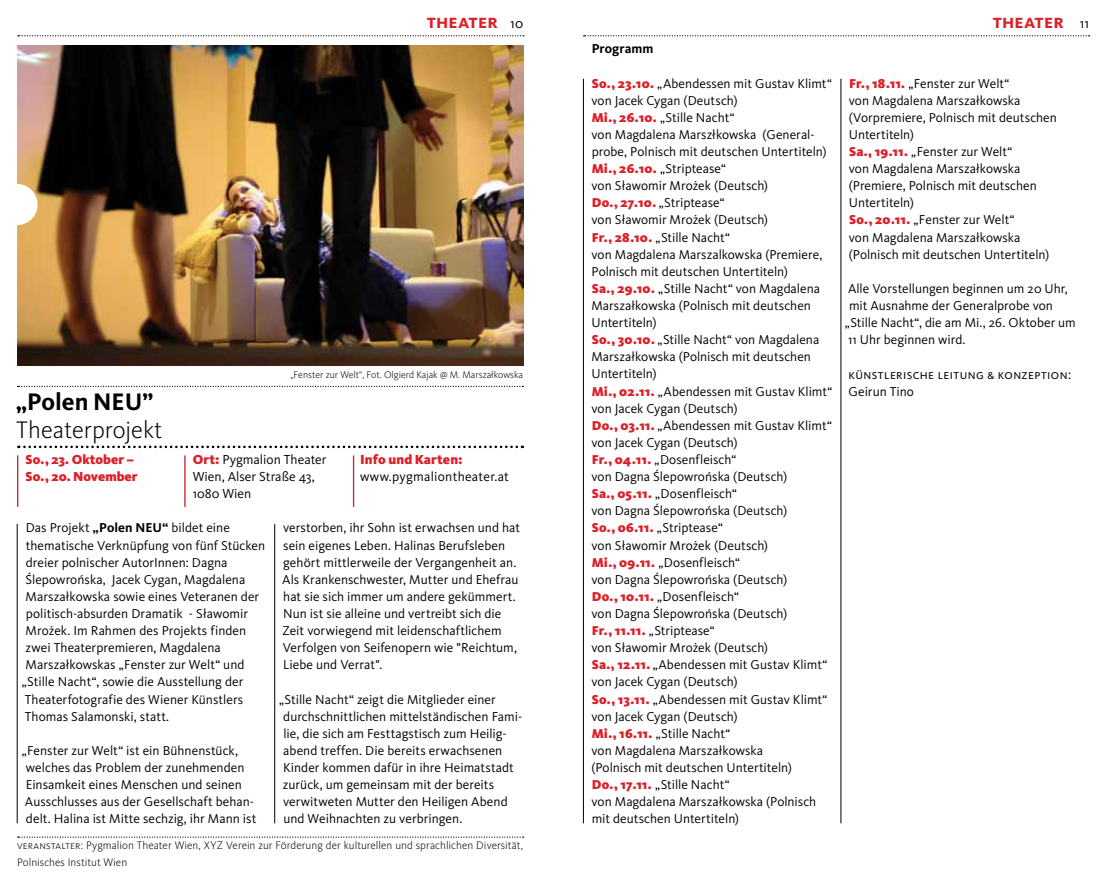
<style>
.page{position:relative;width:1106px;height:885px;background:#fff}
.page>*{position:absolute;margin:0;border:0;box-sizing:border-box;transform-origin:0 0}
.t1{font:300 24.75px "Kievit Pro";color:#000}
.t2{font:700 24.75px "Kievit Pro";color:#000}
.t3{font:700 19.5px "Kievit Pro";letter-spacing:.01em;color:#dc2028}
.t4{font:14.25px "Kievit Pro";color:#000}
.t5{font:13.5px/17.1px "Kievit Pro";color:#000}
.t6{font:900 13.5px/17.1px "Kievit Pro";color:#dc2028}
.t7{font:13.35px/17.1px "Kievit Pro";color:#000}
.t8{font:13.35px/17.1px "Kievit Pro";letter-spacing:.03em;color:#000}
.t9{font:700 13.35px "Kievit Pro";color:#000}
.t10{font:300 11.25px/17.1px "Kievit Pro";letter-spacing:.005em;color:#000}
.t11{font:300 10.05px "Kievit Pro";color:#000}
.s1{font-weight:400;font-size:14.25px;color:#000}
.s2{font-weight:900;color:#dc2028}
.s3{font-weight:700}
</style>
<div class="page">
<svg style="left:18px;top:35px;width:506px;height:1px"></svg>
<svg style="left:583px;top:35px;width:506px;height:1px"></svg>
<hr style="left:17px;top:455px;width:1px;height:52px;background:#d2232a">
<hr style="left:184px;top:455px;width:2px;height:52px;background:#d2232a">
<hr style="left:353px;top:455px;width:1px;height:52px;background:#d2232a">
<hr style="left:274px;top:524px;width:1px;height:299px;background:#000">
<hr style="left:17px;top:524px;width:1px;height:299px;background:#000">
<img style="left:17px;top:45px;width:506px;height:320px">
<svg style="left:17px;top:386px;width:506px;height:1px"></svg>
<svg style="left:18px;top:445px;width:505px;height:3px"></svg>
<svg style="left:17px;top:184px;width:21px;height:41px"></svg>
<hr style="left:583px;top:79px;width:1px;height:744px;background:#000">
<hr style="left:840px;top:79px;width:1px;height:744px;background:#000">
<svg style="left:18px;top:836px;width:505px;height:1px"></svg>
<h2 class="t3" style="left:427px;top:9px;width:98px">theater <span class="s1">10</span></h2>
<p class="t4" style="left:1079px;top:14px;width:11px">11</p>
<h2 class="t3" style="left:992px;top:9px;width:73px">theater</h2>
<h1 class="t2" style="left:16px;top:387px;width:138px">„Polen NEU”</h1>
<h1 class="t1" style="left:16px;top:415px;width:148px">Theaterprojekt</h1>
<p class="t11" style="left:290px;top:369px;width:234px">„Fenster zur Welt“, Fot. Olgierd Kajak @ M. Marszałkowska</p>
<p class="t6" style="left:26px;top:450px;width:114px">So., 23. Oktober –<br>So., 20. November</p>
<p class="t5" style="left:193px;top:450px;width:135px"><span class="s2">Ort:</span> Pygmalion Theater<br>Wien, Alser Straße 43,<br>1080 Wien</p>
<p class="t6" style="left:360px;top:451px;width:104px">Info und Karten:</p>
<p class="t5" style="left:360px;top:468px;width:150px">www.pygmaliontheater.at</p>
<p class="t7" style="left:26px;top:519px;width:206px">Das Projekt <span class="s3">„Polen NEU“</span> bildet eine</p>
<p class="t7" style="left:26px;top:536px;width:241px">thematische Verknüpfung von fünf Stücken</p>
<p class="t7" style="left:26px;top:553px;width:203px">dreier polnischer AutorInnen: Dagna</p>
<p class="t7" style="left:25px;top:570px;width:221px">Ślepowrońska, Jacek Cygan, Magdalena</p>
<p class="t7" style="left:26px;top:587px;width:235px">Marszałkowska sowie eines Veteranen der</p>
<p class="t7" style="left:26px;top:604px;width:224px">politisch-absurden Dramatik - Sławomir</p>
<p class="t7" style="left:26px;top:622px;width:222px">Mrożek. Im Rahmen des Projekts finden</p>
<p class="t7" style="left:26px;top:639px;width:197px">zwei Theaterpremieren, Magdalena</p>
<p class="t7" style="left:26px;top:656px;width:220px">Marszałkowskas „Fenster zur Welt“ und</p>
<p class="t7" style="left:22px;top:673px;width:223px">„Stille Nacht“, sowie die Ausstellung der</p>
<p class="t7" style="left:25px;top:690px;width:220px">Theaterfotografie des Wiener Künstlers</p>
<p class="t7" style="left:25px;top:707px;width:146px">Thomas Salamonski, statt.</p>
<p class="t7" style="left:22px;top:741px;width:236px">„Fenster zur Welt“ ist ein Bühnenstück, welches das Problem der zunehmenden Einsamkeit eines Menschen und seinen Ausschlusses aus der Gesellschaft behan&shy;delt. Halina ist Mitte sechzig, ihr Mann ist</p>
<p class="t7" style="left:282px;top:519px;width:239px">verstorben, ihr Sohn ist erwachsen und hat sein eigenes Leben. Halinas Berufsleben gehört mittlerweile der Vergangenheit an.<br>Als Krankenschwester, Mutter und Ehefrau hat sie sich immer um andere gekümmert.<br>Nun ist sie alleine und vertreibt sich die Zeit vorwiegend mit leidenschaftlichem Verfolgen von Seifenopern wie "Reichtum, Liebe und Verrat".</p>
<p class="t7" style="left:279px;top:690px;width:245px">„Stille Nacht“ zeigt die Mitglieder einer durchschnittlichen mittelständischen Fami&shy;lie, die sich am Festtagstisch zum Heilig&shy;abend treffen. Die bereits erwachsenen Kinder kommen dafür in ihre Heimatstadt zurück, um gemeinsam mit der bereits verwitweten Mutter den Heiligen Abend und Weihnachten zu verbringen.</p>
<p class="t10" style="left:17px;top:836px;width:507px">veranstalter: Pygmalion Theater Wien, XYZ Verein zur Förderung der kulturellen und sprachlichen Diversität,<br>Polnisches Institut Wien</p>
<p class="t9" style="left:591px;top:41px;width:63px">Programm</p>
<p class="t7" style="left:591px;top:74px;width:242px"><span class="s2">So., 23.10.</span> „Abendessen mit Gustav Klimt“ von Jacek Cygan (Deutsch)<br><span class="s2">Mi., 26.10.</span> „Stille Nacht“<br>von Magdalena Marszłkowska (General&shy;probe, Polnisch mit deutschen Untertiteln)<br><span class="s2">Mi., 26.10.</span> „Striptease“<br>von Sławomir Mrożek (Deutsch)<br><span class="s2">Do., 27.10.</span> „Striptease“<br>von Sławomir Mrożek (Deutsch)<br><span class="s2">Fr., 28.10.</span> „Stille Nacht“<br>von Magdalena Marszalkowska (Premiere,<br>Polnisch mit deutschen Untertiteln)<br><span class="s2">Sa., 29.10.</span> „Stille Nacht“ von Magdalena<br>Marszałkowska (Polnisch mit deutschen<br>Untertiteln)<br><span class="s2">So., 30.10.</span> „Stille Nacht“ von Magdalena<br>Marszałkowska (Polnisch mit deutschen<br>Untertiteln)<br><span class="s2">Mi., 02.11.</span> „Abendessen mit Gustav Klimt“ von Jacek Cygan (Deutsch)<br><span class="s2">Do., 03.11.</span> „Abendessen mit Gustav Klimt“ von Jacek Cygan (Deutsch)<br><span class="s2">Fr., 04.11.</span> „Dosenfleisch“<br>von Dagna Ślepowrońska (Deutsch)<br><span class="s2">Sa., 05.11.</span> „Dosenfleisch“<br>von Dagna Ślepowrońska (Deutsch)<br><span class="s2">So., 06.11.</span> „Striptease“<br>von Sławomir Mrożek (Deutsch)<br><span class="s2">Mi., 09.11.</span> „Dosenfleisch“<br>von Dagna Ślepowrońska (Deutsch)<br><span class="s2">Do., 10.11.</span> „Dosenfleisch“<br>von Dagna Ślepowrońska (Deutsch)<br><span class="s2">Fr., 11.11.</span> „Striptease“<br>von Sławomir Mrożek (Deutsch)<br><span class="s2">Sa., 12.11.</span> „Abendessen mit Gustav Klimt“ von Jacek Cygan (Deutsch)<br><span class="s2">So., 13.11.</span> „Abendessen mit Gustav Klimt“ von Jacek Cygan (Deutsch)<br><span class="s2">Mi., 16.11.</span> „Stille Nacht“<br>von Magdalena Marszałkowska<br>(Polnisch mit deutschen Untertiteln)<br><span class="s2">Do., 17.11.</span> „Stille Nacht“<br>von Magdalena Marszałkowska (Polnisch mit deutschen Untertiteln)</p>
<p class="t7" style="left:848px;top:74px;width:210px"><span class="s2">Fr., 18.11.</span> „Fenster zur Welt“<br>von Magdalena Marszałkowska (Vorpremiere, Polnisch mit deutschen<br>Untertiteln)<br><span class="s2">Sa., 19.11.</span> „Fenster zur Welt“<br>von Magdalena Marszałkowska (Premiere, Polnisch mit deutschen<br>Untertiteln)<br><span class="s2">So., 20.11.</span> „Fenster zur Welt“<br>von Magdalena Marszałkowska (Polnisch mit deutschen Untertiteln)</p>
<p class="t7" style="left:848px;top:280px;width:221px">Alle Vorstellungen beginnen um 20 Uhr,</p>
<p class="t7" style="left:849px;top:297px;width:205px">mit Ausnahme der Generalprobe von</p>
<p class="t7" style="left:844px;top:314px;width:232px">„Stille Nacht“, die am Mi., 26. Oktober um</p>
<p class="t7" style="left:848px;top:331px;width:119px">11 Uhr beginnen wird.</p>
<p class="t8" style="left:848px;top:365px;width:224px">künstlerische leitung &amp; konzeption:<br>Geirun Tino</p>
</div>
